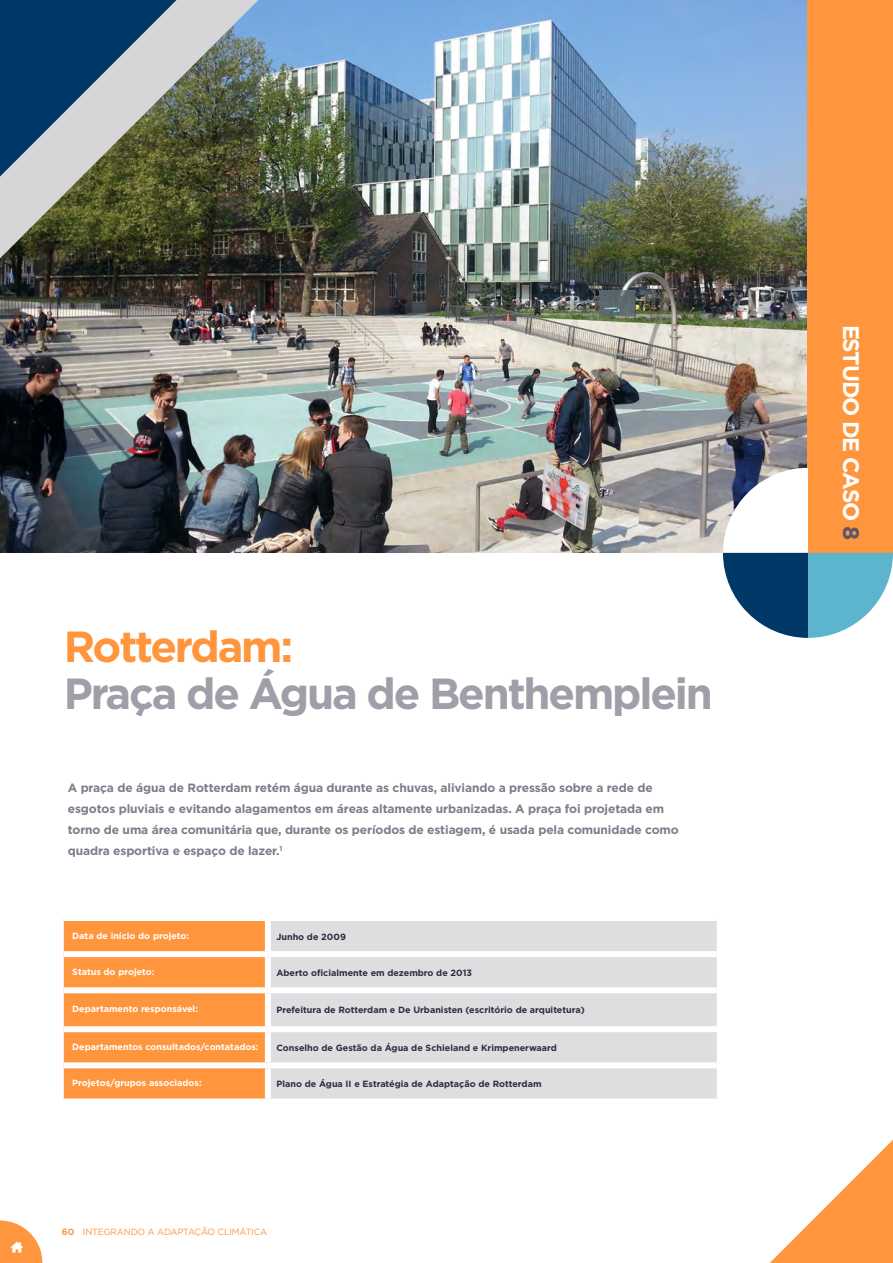
<style>
.page{position:relative;width:893px;height:1263px;background:#fff}
.page>*{position:absolute;margin:0;border:0;box-sizing:border-box;transform-origin:0 0}
.t1{font:700 43.5px/46.5px "Gotham";letter-spacing:-.05em;color:#9e9fa8}
.t2{font:700 22.5px "Gotham";letter-spacing:-.05em;color:#fff}
.Case_study_intro{font:700 12px/21px "Gotham";letter-spacing:-.01em;color:#7c7d8a}
.Table_body{font:700 9px "Gotham";color:#2b2e42}
.Tably_body_row_head{font:700 9px "Gotham";color:#fff}
.t3{font:9px "Gotham";letter-spacing:-.02em;color:#ff953d}
.s1{color:#ff953d}
.s2{font-weight:700}
.s3{color:#565868}
</style>
<div class="page">
<img style="left:0;top:0;width:808px;height:553px">
<div style="left:808px;top:0;width:85px;height:553px;background:#ff953d"></div>
<svg style="left:723px;top:468px;width:170px;height:170px"></svg>
<img style="left:0;top:0;width:258px;height:258px">
<svg style="left:0;top:0;width:177px;height:177px;background:#597687"></svg>
<svg style="left:770px;top:1140px;width:123px;height:123px"></svg>
<div style="left:64px;top:921px;width:201px;height:177px;background:#ff953d"></div>
<div style="left:271px;top:921px;width:446px;height:177px;background:#dedee0"></div>
<div style="left:268px;top:951px;width:449px;height:6px;background:#fff"></div>
<div style="left:268px;top:987px;width:449px;height:6px;background:#fff"></div>
<div style="left:268px;top:1026px;width:449px;height:6px;background:#fff"></div>
<div style="left:268px;top:1062px;width:449px;height:6px;background:#fff"></div>
<div style="left:64px;top:951px;width:204px;height:6px;background:#fff"></div>
<div style="left:64px;top:987px;width:204px;height:6px;background:#fff"></div>
<div style="left:64px;top:1026px;width:204px;height:6px;background:#fff"></div>
<div style="left:64px;top:1062px;width:204px;height:6px;background:#fff"></div>
<svg style="left:0;top:1220px;width:42px;height:43px"></svg>
<p class="t1" style="left:64px;top:623px;width:651px"><span class="s1">Rotterdam:<br></span>Praça de Água de Benthemplein</p>
<p class="Case_study_intro" style="left:68px;top:777px;width:612px">A praça de água de Rotterdam retém água durante as chuvas, aliviando a pressão sobre a rede de esgotos pluviais e evitando alagamentos em áreas altamente urbanizadas. A praça foi projetada em torno de uma área comunitária que, durante os períodos de estiagem, é usada pela comunidade como quadra esportiva e espaço de lazer.<sup>1</sup></p>
<p class="Tably_body_row_head" style="left:72px;top:929px;width:118px">Data de início do projeto:</p>
<p class="Table_body" style="left:276px;top:930px;width:71px">Junho de 2009</p>
<p class="Tably_body_row_head" style="left:72px;top:965px;width:84px">Status do projeto:</p>
<p class="Table_body" style="left:276px;top:967px;width:197px">Aberto oficialmente em dezembro de 2013</p>
<p class="Tably_body_row_head" style="left:72px;top:1003px;width:127px">Departamento responsável:</p>
<p class="Table_body" style="left:276px;top:1004px;width:310px">Prefeitura de Rotterdam e De Urbanisten (escritório de arquitetura)</p>
<p class="Tably_body_row_head" style="left:72px;top:1041px;width:188px">Departamentos consultados/contatados:</p>
<p class="Table_body" style="left:276px;top:1042px;width:282px">Conselho de Gestão da Água de Schieland e Krimpenerwaard</p>
<p class="Tably_body_row_head" style="left:72px;top:1077px;width:131px">Projetos/grupos associados:</p>
<p class="Table_body" style="left:276px;top:1078px;width:267px">Plano de Água II e Estratégia de Adaptação de Rotterdam</p>
<p class="t3" style="left:62px;top:1226px;width:207px"><span class="s2">60</span> INTEGRANDO A ADAPTAÇÃO CLIMÁTICA</p>
<p class="t2" style="left:866px;top:324px;width:217px;rotate:90deg">ESTUDO DE CASO <span class="s3">8</span></p>
</div>
